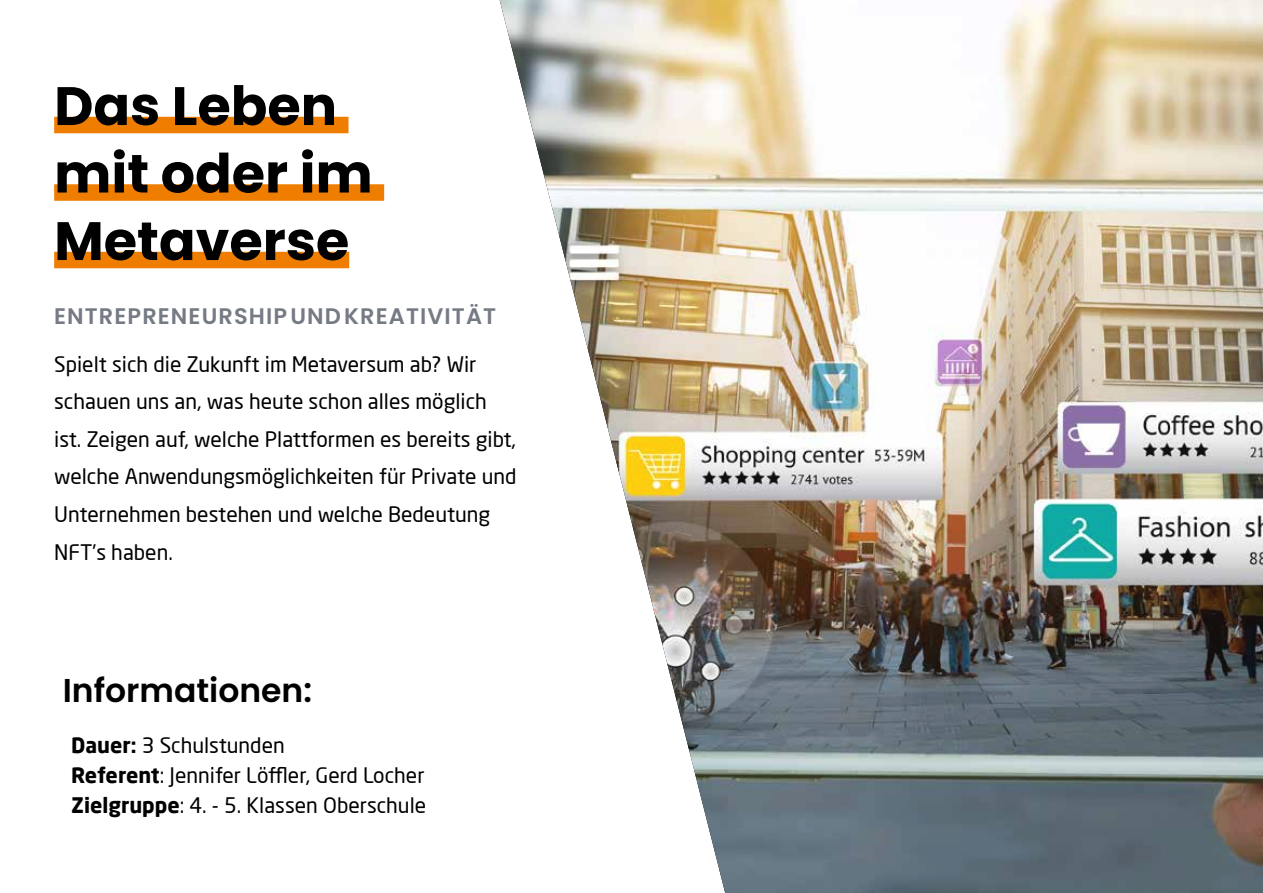
<style>
.page{position:relative;width:1263px;height:893px;background:#fff}
.page>*{position:absolute;margin:0;border:0;box-sizing:border-box;transform-origin:0 0}
.t1{font:700 54px/67.5px "Poppins";color:#000}
.t2{font:600 33px "Poppins";color:#000}
.t3{font:600 22.5px "Poppins";letter-spacing:.05em;color:#757a85}
.t4{font:21px/37.5px "Neo Sans Pro";color:#000}
.s1{font-weight:700}
</style>
<div class="page">
<img style="left:499px;top:0;width:764px;height:893px">
<div style="left:54px;top:117px;width:294px;height:16px;background:#ef7d00"></div>
<div style="left:54px;top:184px;width:330px;height:17px;background:#ef7d00"></div>
<div style="left:54px;top:252px;width:295px;height:16px;background:#ef7d00"></div>
<h1 class="t1" style="left:54px;top:73px;width:320px">Das Leben mit oder im<br>Metaverse</h1>
<p class="t3" style="left:54px;top:303px;width:444px">ENTREPRENEURSHIP UND KREATIVITÄT</p>
<p class="t4" style="left:54px;top:345px;width:464px">Spielt sich die Zukunft im Metaversum ab? Wir schauen uns an, was heute schon alles möglich ist. Zeigen auf, welche Plattformen es bereits gibt, welche Anwendungsmöglichkeiten für Private und Unternehmen bestehen und welche Bedeutung NFT’s haben.</p>
<h2 class="t2" style="left:63px;top:671px;width:251px">Informationen:</h2>
<p class="t4" style="left:71px;top:730px;width:356px;line-height:30px"><span class="s1">Dauer:</span> 3 Schulstunden<br><span class="s1">Referent</span>: Jennifer Löffler, Gerd Locher<br><span class="s1">Zielgruppe</span>: 4. - 5. Klassen Oberschule</p>
</div>
